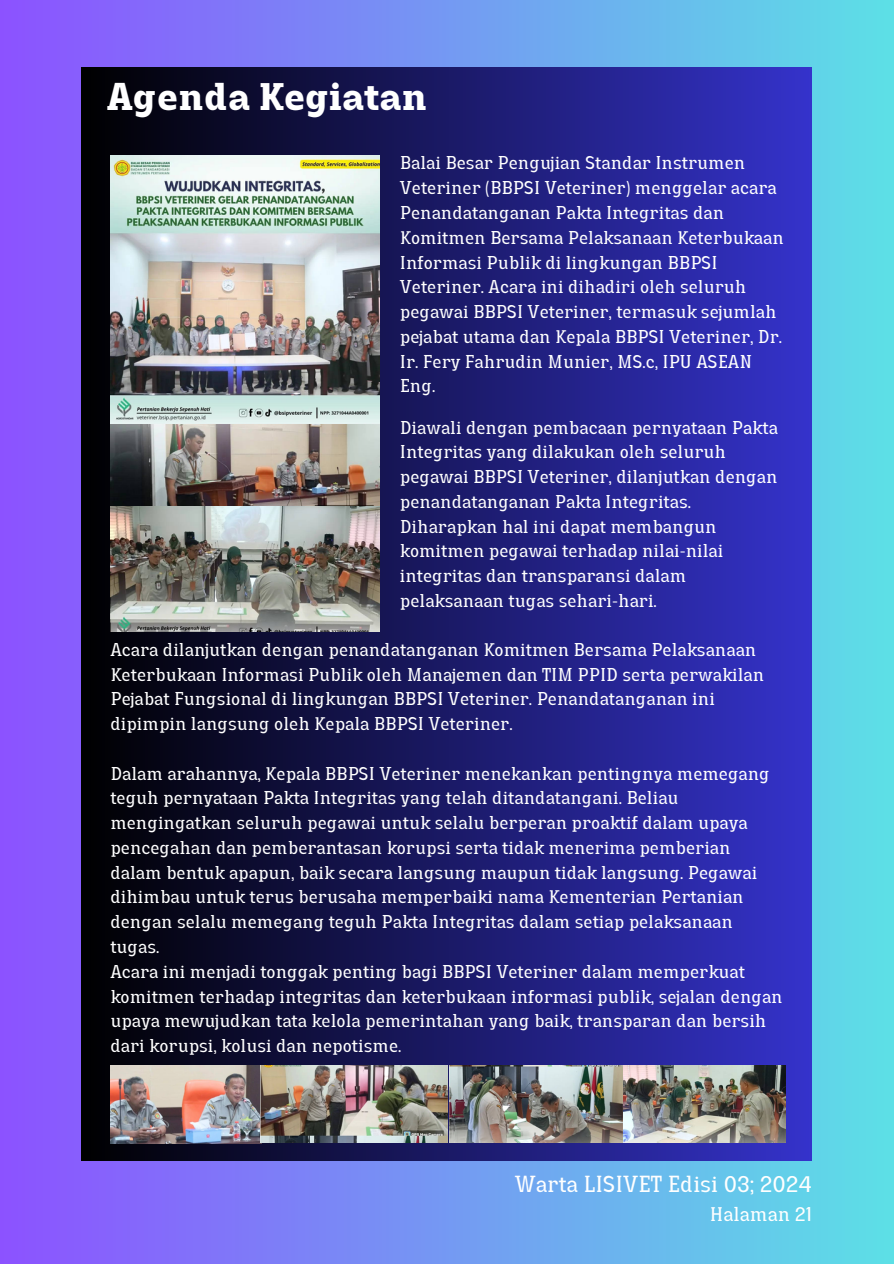
<style>
.page{position:relative;width:894px;height:1264px;background:#fff}
.page>*{position:absolute;margin:0;border:0;box-sizing:border-box;transform-origin:0 0}
.t1{font:700 37.5px "Lazord Slab";color:#fff}
.t2{font:22.5px "Lazord Slab";color:#fff}
.t3{font:19.5px "Lazord Slab";color:#fff}
.t4{font:18px/24.8px "Lazord Slab";color:#fff}
</style>
<div class="page">
<div style="left:0;top:0;width:893px;height:1263px;background:linear-gradient(to right,#8b51fd,#5cdee6)"></div>
<div style="left:82px;top:68px;width:729px;height:1092px;background:linear-gradient(to right,#000,#3533cb)"></div>
<img style="left:110px;top:155px;width:269px;height:476px">
<img style="left:110px;top:1065px;width:151px;height:78px">
<img style="left:261px;top:1065px;width:186px;height:76px">
<img style="left:449px;top:1065px;width:336px;height:76px">
<h1 class="t1" style="left:107px;top:83px;width:321px">Agenda Kegiatan</h1>
<p class="t4" style="left:400px;top:153px;width:385px">Balai Besar Pengujian Standar Instrumen Veteriner (BBPSI Veteriner) menggelar acara Penandatanganan Pakta Integritas dan Komitmen Bersama Pelaksanaan Keterbukaan Informasi Publik di lingkungan BBPSI Veteriner. Acara ini dihadiri oleh seluruh pegawai BBPSI Veteriner, termasuk sejumlah pejabat utama dan Kepala BBPSI Veteriner, Dr.<br>Ir. Fery Fahrudin Munier, MS.c, IPU ASEAN Eng.</p>
<p class="t4" style="left:400px;top:417px;width:379px">Diawali dengan pembacaan pernyataan Pakta Integritas yang dilakukan oleh seluruh pegawai BBPSI Veteriner, dilanjutkan dengan penandatanganan Pakta Integritas.<br>Diharapkan hal ini dapat membangun komitmen pegawai terhadap nilai-nilai integritas dan transparansi dalam pelaksanaan tugas sehari-hari.</p>
<p class="t4" style="left:110px;top:639px;width:655px">Acara dilanjutkan dengan penandatanganan Komitmen Bersama Pelaksanaan Keterbukaan Informasi Publik oleh Manajemen dan TIM PPID serta perwakilan Pejabat Fungsional di lingkungan BBPSI Veteriner. Penandatanganan ini dipimpin langsung oleh Kepala BBPSI Veteriner.</p>
<p class="t4" style="left:110px;top:763px;width:660px">Dalam arahannya, Kepala BBPSI Veteriner menekankan pentingnya memegang teguh pernyataan Pakta Integritas yang telah ditandatangani. Beliau mengingatkan seluruh pegawai untuk selalu berperan proaktif dalam upaya pencegahan dan pemberantasan korupsi serta tidak menerima pemberian dalam bentuk apapun, baik secara langsung maupun tidak langsung. Pegawai dihimbau untuk terus berusaha memperbaiki nama Kementerian Pertanian dengan selalu memegang teguh Pakta Integritas dalam setiap pelaksanaan tugas.</p>
<p class="t4" style="left:110px;top:961px;width:673px">Acara ini menjadi tonggak penting bagi BBPSI Veteriner dalam memperkuat komitmen terhadap integritas dan keterbukaan informasi publik, sejalan dengan upaya mewujudkan tata kelola pemerintahan yang baik, transparan dan bersih dari korupsi, kolusi dan nepotisme.</p>
<p class="t2" style="left:514px;top:1175px;width:298px">Warta LISIVET Edisi 03; 2024</p>
<p class="t3" style="left:709px;top:1207px;width:103px">Halaman 21</p>
</div>
